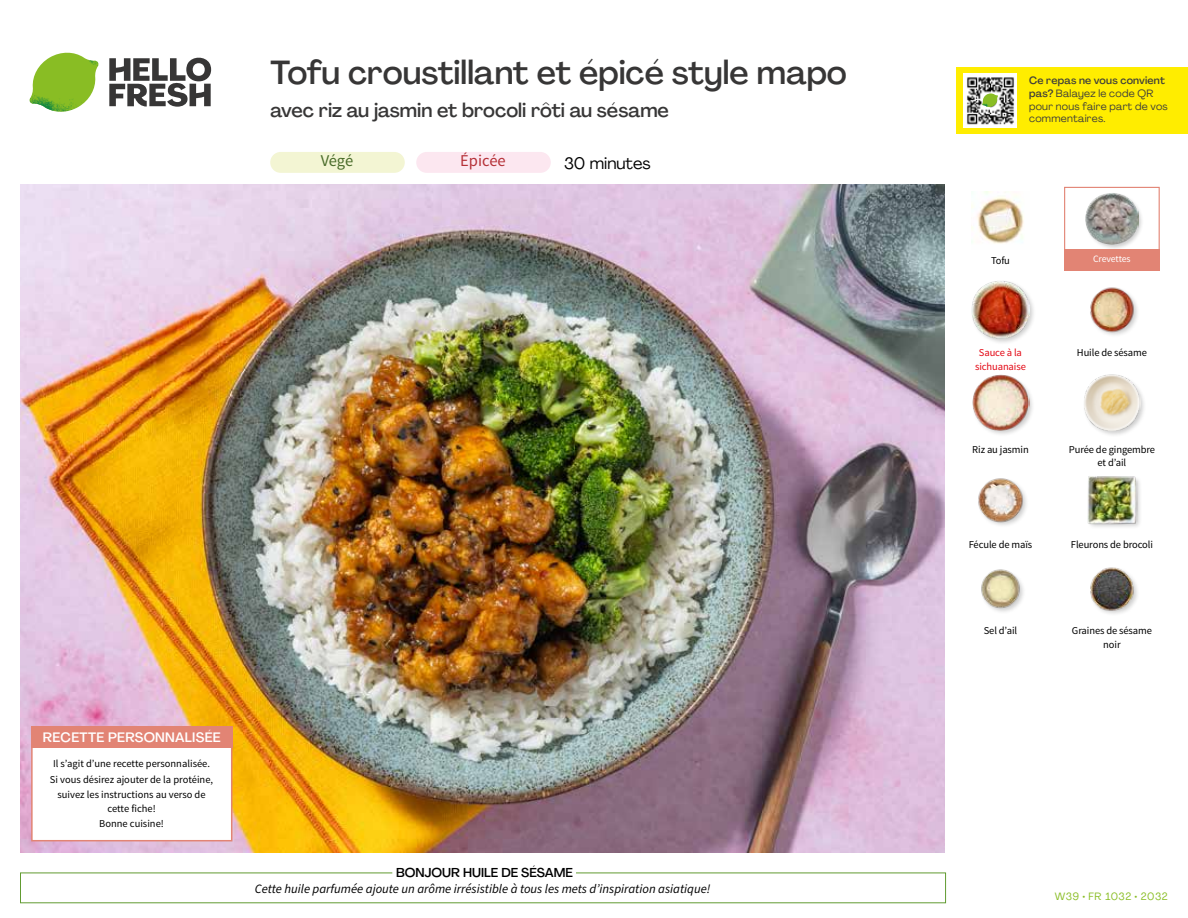
<style>
.page{position:relative;width:1188px;height:918px;background:#fff}
.page>*{position:absolute;margin:0;border:0;box-sizing:border-box;transform-origin:0 0}
.t1{font:500 33px "Agrandir";letter-spacing:-.005em;color:#373636}
.t2{font:500 19.5px "Agrandir";color:#373636}
.t3{font:16.5px "Agrandir";color:#000}
.t4{font:16.5px "Source Sans Pro";color:#b53138}
.t5{font:16.5px "Source Sans Pro";color:#4a6c2a}
.t6{font:500 13.5px "Agrandir";letter-spacing:.02em;color:#fff}
.t7{font:italic 12.75px "Source Sans Pro";color:#000}
.t8{font:500 12.75px "Agrandir";color:#000}
.t9{font:10.5px/15.6px "Source Sans Pro";letter-spacing:-.01em;color:#000;text-align:center}
.t10{font:10.5px/12.8px "Agrandir";letter-spacing:.02em;color:#3c3c3b}
.t11{font:10.5px/13.5px "Source Sans Pro";letter-spacing:-.01em;color:#e30613;text-align:center}
.t12{font:10.5px "Agrandir";letter-spacing:.05em;color:#89bd24}
.t13{font:9.75px "Source Sans Pro";letter-spacing:-.01em;color:#fff}
.s1{font-weight:500}
</style>
<div class="page">
<svg style="left:109px;top:57px;width:102px;height:50px"></svg>
<svg style="left:34px;top:53px;width:62px;height:40px"></svg>
<img style="left:67px;top:53px;width:32px;height:26px">
<img style="left:33px;top:75px;width:59px;height:11px">
<img style="left:29px;top:79px;width:61px;height:33px">
<img style="left:65px;top:86px;width:27px;height:25px">
<img style="left:21px;top:184px;width:924px;height:668px">
<div style="left:416px;top:152px;width:135px;height:21px;background:#fce7f0;border-radius:10px"></div>
<div style="left:270px;top:152px;width:135px;height:21px;background:#f3f5d3;border-radius:10px"></div>
<img style="left:1090px;top:567px;width:47px;height:47px">
<img style="left:981px;top:569px;width:43px;height:43px">
<div style="left:1087px;top:475px;width:56px;height:55px;background:#000;opacity:.2"></div>
<img style="left:1087px;top:475px;width:50px;height:50px">
<img style="left:978px;top:478px;width:49px;height:48px">
<div style="left:1082px;top:373px;width:65px;height:65px;background:#000;opacity:.2"></div>
<img style="left:1083px;top:374px;width:58px;height:57px">
<div style="left:972px;top:374px;width:63px;height:63px;background:#000;opacity:.2"></div>
<img style="left:972px;top:374px;width:57px;height:57px">
<img style="left:1090px;top:287px;width:48px;height:48px">
<div style="left:971px;top:280px;width:65px;height:65px;background:#000;opacity:.2"></div>
<img style="left:972px;top:281px;width:57px;height:57px">
<div style="left:1085px;top:191px;width:59px;height:60px;background:#000;opacity:.2"></div>
<img style="left:1086px;top:192px;width:52px;height:53px">
<img style="left:972px;top:192px;width:52px;height:52px">
<div style="left:1064px;top:187px;width:96px;height:72px;border:1px solid #e28474"></div>
<div style="left:1064px;top:249px;width:96px;height:22px;background:#e28474"></div>
<div style="left:31px;top:726px;width:201px;height:115px;background:#fff;border:2px solid #e28474"></div>
<div style="left:31px;top:726px;width:202px;height:22px;background:#e28474"></div>
<div style="left:956px;top:67px;width:232px;height:67px;background:#ffed00"></div>
<img style="left:964px;top:74px;width:52px;height:54px">
<svg style="left:982px;top:93px;width:16px;height:14px"></svg>
<h1 class="t1" style="left:271px;top:52px;width:578px">Tofu croustillant et épicé style mapo</h1>
<h2 class="t2" style="left:271px;top:98px;width:400px">avec riz au jasmin et brocoli rôti au sésame</h2>
<h3 class="t5" style="left:321px;top:151px;width:34px">Végé</h3>
<h3 class="t3" style="left:564px;top:153px;width:88px">30 minutes</h3>
<h3 class="t4" style="left:460px;top:151px;width:47px">Épicée</h3>
<p class="t6" style="left:43px;top:729px;width:179px">RECETTE PERSONNALISÉE</p>
<p class="t9" style="left:50px;top:756px;width:165px">Il s’agit d’une recette personnalisée.<br>Si vous désirez ajouter de la protéine, suivez les instructions au verso de</p>
<p class="t9" style="left:99px;top:801px;width:66px">cette fiche!<br>Bonne cuisine!</p>
<p class="t8" style="left:396px;top:864px;width:178px">BONJOUR HUILE DE SÉSAME</p>
<p class="t7" style="left:255px;top:880px;width:457px">Cette huile parfumée ajoute un arôme irrésistible à tous les mets d’inspiration asiatique!</p>
<p class="t10" style="left:1029px;top:74px;width:140px"><span class="s1">Ce repas ne vous convient pas?</span> Balayez le code QR pour nous faire part de vos commentaires.</p>
<p class="t9" style="left:991px;top:253px;width:20px">Tofu</p>
<p class="t13" style="left:1093px;top:253px;width:39px">Crevettes</p>
<p class="t11" style="left:975px;top:346px;width:52px">Sauce à la sichuanaise</p>
<p class="t9" style="left:1077px;top:345px;width:72px">Huile de sésame</p>
<p class="t9" style="left:972px;top:441px;width:58px">Riz au jasmin</p>
<p class="t9" style="left:1069px;top:442px;width:88px;line-height:13.5px">Purée de gingembre et d’ail</p>
<p class="t9" style="left:969px;top:537px;width:65px">Fécule de maïs</p>
<p class="t9" style="left:1071px;top:537px;width:84px">Fleurons de brocoli</p>
<p class="t9" style="left:984px;top:623px;width:35px">Sel d’ail</p>
<p class="t9" style="left:1072px;top:624px;width:81px;line-height:13.5px">Graines de sésame noir</p>
<p class="t12" style="left:1055px;top:890px;width:115px">W39 • FR 1032 • 2032</p>
</div>
